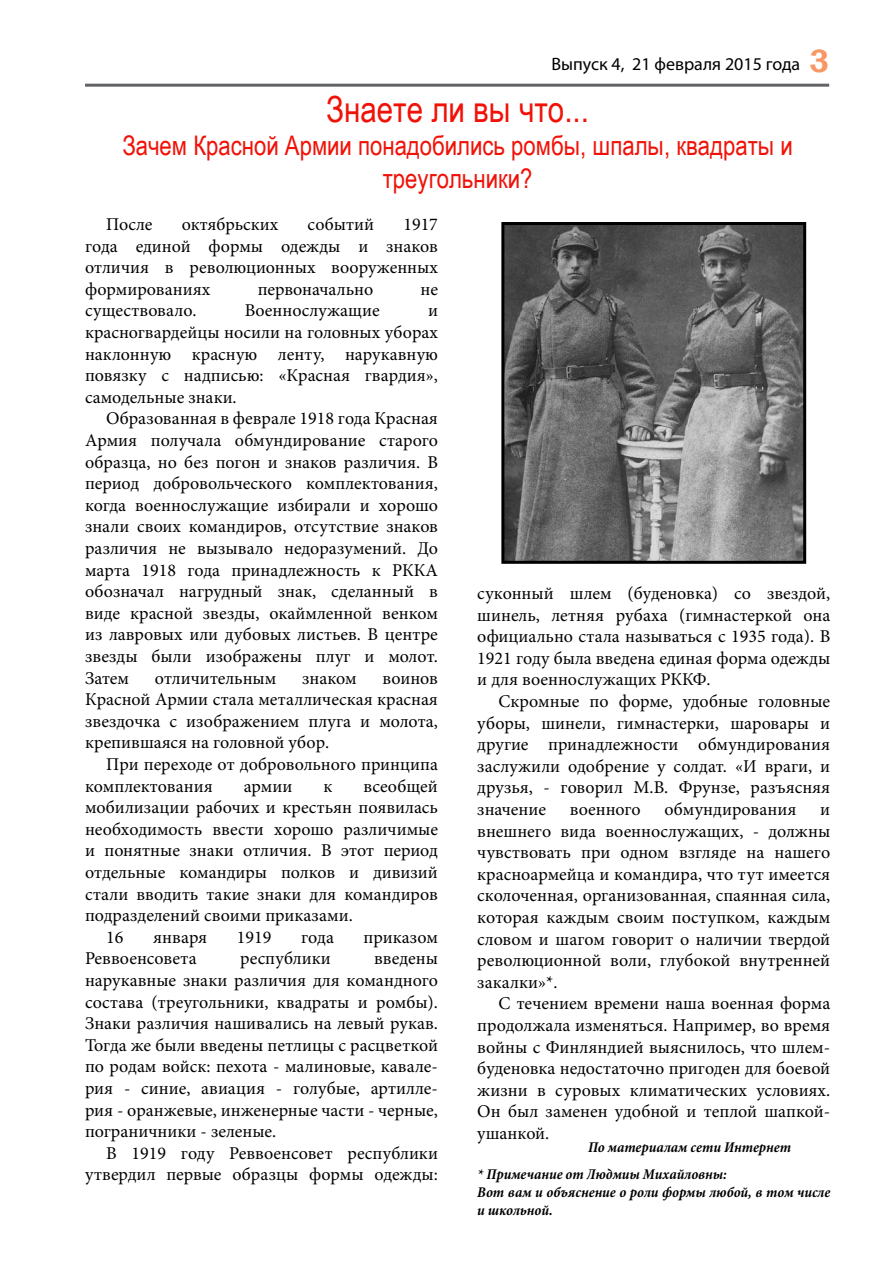
<style>
.page{position:relative;width:893px;height:1263px;background:#fff}
.page>*{position:absolute;margin:0;border:0;box-sizing:border-box;transform-origin:0 0}
.t1{font:36px "Arial Narrow";color:#f01208}
.t2{font:27px/32.4px "Arial Narrow";color:#f01208;text-align:center}
.t3{font:18px/21.6px "Minion Pro";color:#000;text-align:justify}
.t4{font:18px "Myriad Pro";color:#000}
.t5{font:italic 700 condensed 15px/18px "Minion Pro";color:#000}
.s1{font-family:"Franklin Gothic";font-weight:600;font-size:33px;color:#f79765}
</style>
<div class="page">
<hr style="left:85px;top:84px;width:744px;height:3px;background:#616367">
<img style="left:505px;top:226px;width:297px;height:334px">
<div style="left:501px;top:222px;width:305px;height:342px;border:3px solid #000"></div>
<p class="t4" style="left:551px;top:53px;width:279px">Выпуск 4, 21 февраля 2015 года <span class="s1">3</span></p>
<h1 class="t1" style="left:326px;top:83px;width:264px">Знаете ли вы что...</h1>
<h2 class="t2" style="left:122px;top:129px;width:672px">Зачем Красной Армии понадобились ромбы, шпалы, квадраты и треугольники?</h2>
<p class="t3" style="left:106px;top:213px;width:48px">После</p>
<p class="t3" style="left:182px;top:213px;width:98px">октябрьских</p>
<p class="t3" style="left:308px;top:213px;width:68px">событий</p>
<p class="t3" style="left:85px;top:213px;width:354px;text-indent:318px">1917 года единой формы одежды и знаков отличия в революционных вооруженных формированиях</p>
<p class="t3" style="left:258px;top:278px;width:117px">первоначально</p>
<p class="t3" style="left:420px;top:278px;width:19px">не</p>
<p class="t3" style="left:85px;top:300px;width:113px">существовало.</p>
<p class="t3" style="left:245px;top:300px;width:136px">Военнослужащие</p>
<p class="t3" style="left:85px;top:300px;width:354px;text-indent:343px">и красногвардейцы носили на головных уборах наклонную красную ленту, нарукавную повязку с надписью: «Красная гвардия», самодельные знаки.</p>
<p class="t3" style="left:85px;top:408px;width:354px;text-indent:21px">Образованная в феврале 1918 года Красная Армия получала обмундирование старого образца, но без погон и знаков различия. В период добровольческого комплектования, когда военнослужащие избирали и хорошо знали своих командиров, отсутствие знаков различия не вызывало недоразумений. До марта 1918 года принадлежность к РККА обозначал нагрудный знак, сделанный в виде красной звезды, окаймленной венком из лавровых или дубовых листьев. В центре звезды были изображены плуг и молот.<br>Затем</p>
<p class="t3" style="left:85px;top:667px;width:354px;text-indent:298px">воинов Красной Армии стала металлическая красная звездочка с изображением плуга и молота, крепившаяся на головной убор.</p>
<p class="t3" style="left:85px;top:753px;width:354px;text-indent:21px">При переходе от добровольного принципа комплектования</p>
<p class="t3" style="left:155px;top:667px;width:123px">отличительным</p>
<p class="t3" style="left:302px;top:667px;width:56px">знаком</p>
<p class="t3" style="left:244px;top:775px;width:50px">армии</p>
<p class="t3" style="left:323px;top:775px;width:10px">к</p>
<p class="t3" style="left:363px;top:775px;width:76px">всеобщей</p>
<p class="t3" style="left:85px;top:797px;width:354px">мобилизации рабочих и крестьян появилась</p>
<p class="t3" style="left:85px;top:818px;width:354px">необходимость ввести хорошо различимые</p>
<p class="t3" style="left:85px;top:840px;width:354px">и понятные знаки отличия. В этот период</p>
<p class="t3" style="left:85px;top:861px;width:354px">отдельные командиры полков и дивизий</p>
<p class="t3" style="left:85px;top:883px;width:354px">стали вводить такие знаки для командиров</p>
<p class="t3" style="left:85px;top:905px;width:269px">подразделений своими приказами.</p>
<p class="t3" style="left:106px;top:926px;width:19px">16</p>
<p class="t3" style="left:153px;top:926px;width:56px">января</p>
<p class="t3" style="left:237px;top:926px;width:36px">1919</p>
<p class="t3" style="left:301px;top:926px;width:34px">года</p>
<p class="t3" style="left:364px;top:926px;width:76px">приказом</p>
<p class="t3" style="left:85px;top:948px;width:113px">Реввоенсовета</p>
<p class="t3" style="left:240px;top:948px;width:92px">республики</p>
<p class="t3" style="left:85px;top:948px;width:354px;text-indent:289px">введены нарукавные знаки различия для командного состава (треугольники, квадраты и ромбы).<br>Знаки различия нашивались на левый рукав.<br>Тогда же были введены петлицы с расцветкой по родам войск: пехота - малиновые, кавале&shy;рия - синие, авиация - голубые, артилле&shy;рия - оранжевые, инженерные части - черные, пограничники - зеленые.</p>
<p class="t3" style="left:85px;top:1142px;width:354px;text-align:right">В 1919 году Реввоенсовет республики утвердил первые образцы формы одежды:</p>
<p class="t3" style="left:477px;top:582px;width:354px">суконный шлем (буденовка) со звездой, шинель, летняя рубаха (гимнастеркой она официально стала называться с 1935 года). В 1921 году была введена единая форма одежды и для военнослужащих РККФ.</p>
<p class="t3" style="left:477px;top:690px;width:354px;text-indent:21px">Скромные по форме, удобные головные уборы, шинели, гимнастерки, шаровары и другие принадлежности обмундирования заслужили одобрение у солдат. «И враги, и друзья, - говорил М.В. Фрунзе, разъясняя значение</p>
<p class="t3" style="left:570px;top:798px;width:73px">военного</p>
<p class="t3" style="left:664px;top:798px;width:134px">обмундирования</p>
<p class="t3" style="left:477px;top:798px;width:354px;text-indent:343px">и внешнего вида военнослужащих, - должны чувствовать при одном взгляде на нашего красноармейца и командира, что тут имеется сколоченная, организованная, спаянная сила, которая каждым своим поступком, каждым словом и шагом говорит о наличии твердой революционной воли, глубокой внутренней закалки»*.</p>
<p class="t3" style="left:477px;top:993px;width:354px;text-indent:21px">С течением времени наша военная форма продолжала изменяться. Например, во время войны с Финляндией выяснилось, что шлем&shy;буденовка недостаточно пригоден для боевой жизни в суровых климатических условиях.<br>Он был заменен удобной и теплой шапкой&shy;ушанкой.</p>
<p class="t5" style="left:477px;top:1165px;width:354px">* Примечание от Людмиы Михайловны:<br>Вот вам и объяснение о роли формы любой, в том числе и школьной.</p>
<p class="t5" style="left:588px;top:1138px;width:204px">По материалам сети Интернет</p>
</div>
